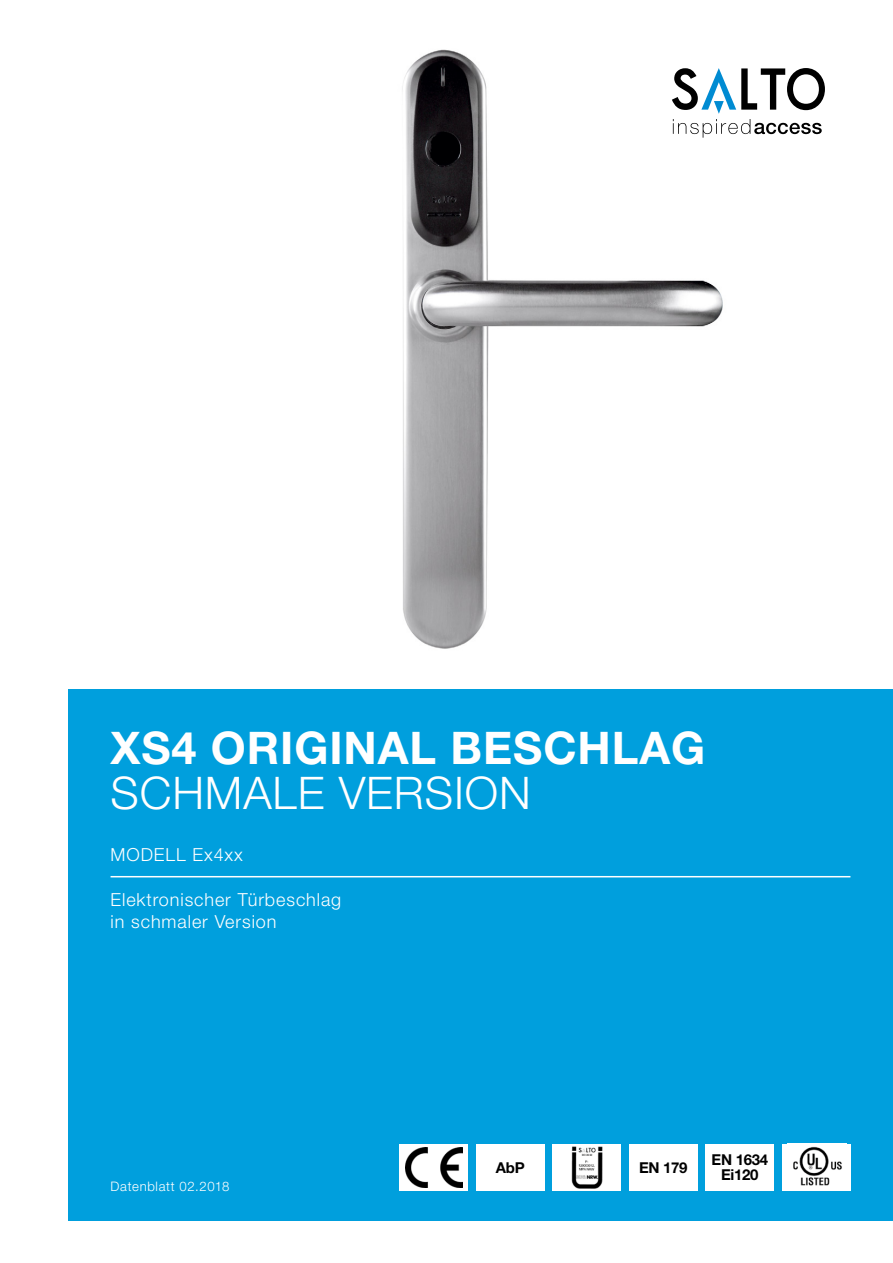
<style>
.page{position:relative;width:893px;height:1263px;background:#fff}
.page>*{position:absolute;margin:0;border:0;box-sizing:border-box;transform-origin:0 0}
.t1{font:700 45px "Helvetica Neue LT Std";letter-spacing:.02em;color:#fff}
.t2{font:300 45px "Helvetica Neue LT Std";letter-spacing:.02em;color:#fff}
.t3{font:300 18px/22.5px "Helvetica Neue LT Std";letter-spacing:.05em;color:#fff}
.t4{font:700 15px/15px "Helvetica Neue LT Std";letter-spacing:-.02em;color:#000;text-align:center}
.t5{font:300 13.2px "Helvetica Neue LT Std";letter-spacing:.05em;color:#fff}
</style>
<div class="page">
<div style="left:68px;top:689px;width:825px;height:531px;background:#009fdd"></div>
<img style="left:402px;top:49px;width:321px;height:600px">
<svg style="left:672px;top:68px;width:153px;height:70px"></svg>
<hr style="left:111px;top:876px;width:739px;height:1px;background:#fff">
<div style="left:706px;top:1144px;width:68px;height:47px;background:#fff"></div>
<div style="left:629px;top:1144px;width:68px;height:47px;background:#fff"></div>
<div style="left:782px;top:1144px;width:68px;height:47px;background:#fff"></div>
<img style="left:793px;top:1146px;width:49px;height:40px">
<div style="left:400px;top:1144px;width:68px;height:47px;background:#fff"></div>
<img style="left:405px;top:1147px;width:57px;height:40px">
<div style="left:553px;top:1144px;width:68px;height:47px;background:#fff"></div>
<img style="left:571px;top:1146px;width:32px;height:43px">
<div style="left:476px;top:1144px;width:68px;height:47px;background:#fff"></div>
<h1 class="t1" style="left:111px;top:720px;width:596px">XS4 ORIGINAL BESCHLAG</h1>
<h1 class="t2" style="left:111px;top:765px;width:422px">SCHMALE VERSION</h1>
<p class="t3" style="left:111px;top:843px;width:134px">MODELL Ex4xx</p>
<p class="t3" style="left:111px;top:888px;width:232px">Elektronischer Türbeschlag in schmaler Version</p>
<p class="t5" style="left:111px;top:1178px;width:120px">Datenblatt 02.2018</p>
<p class="t4" style="left:496px;top:1159px;width:30px">AbP</p>
<p class="t4" style="left:639px;top:1159px;width:50px">EN 179</p>
<p class="t4" style="left:712px;top:1152px;width:58px">EN 1634<br>Ei120</p>
</div>
